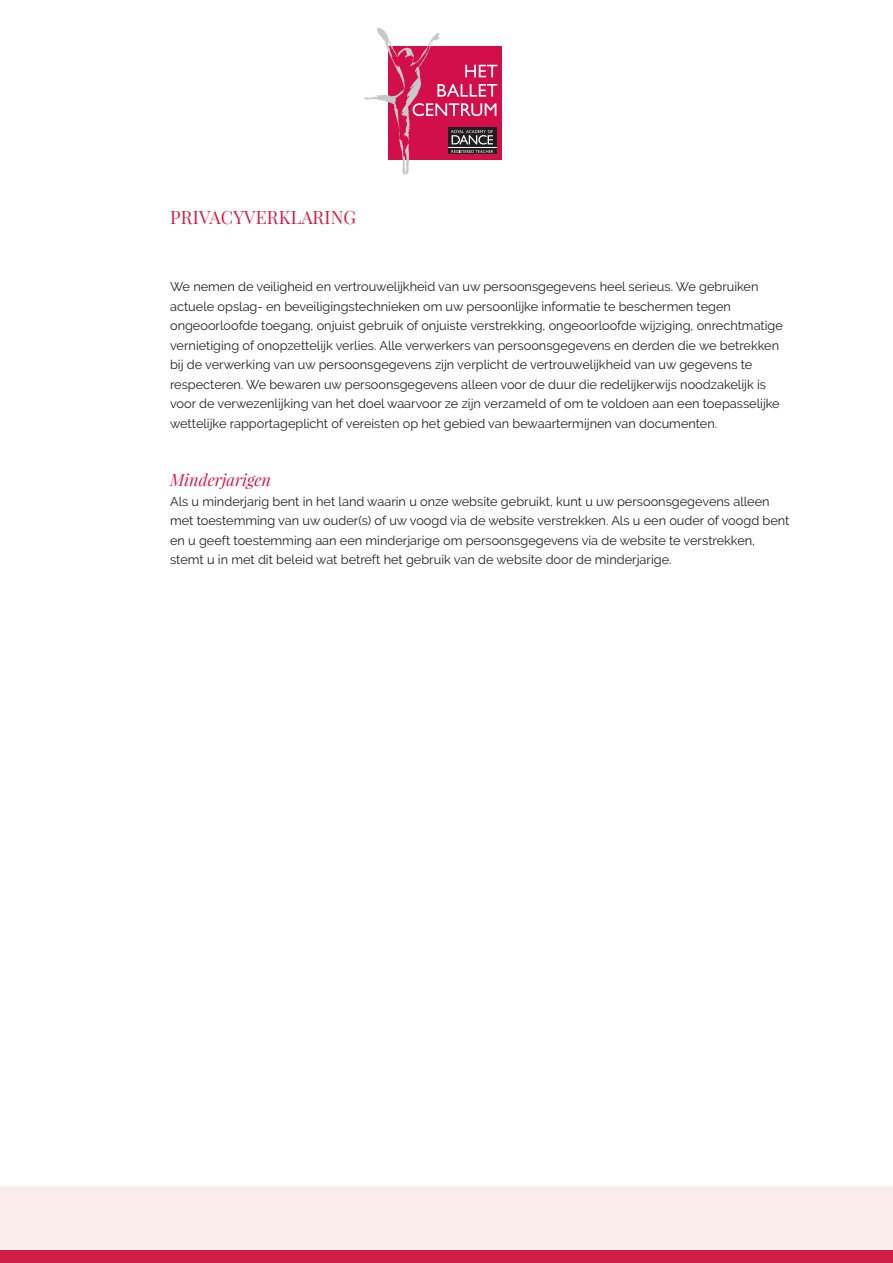
<style>
.page{position:relative;width:893px;height:1263px;background:#fff}
.page>*{position:absolute;margin:0;border:0;box-sizing:border-box;transform-origin:0 0}
.kop{font:18px "Playfair Display";letter-spacing:.01em;color:#d01e47}
.kop-2{font:italic 16.5px "Playfair Display";color:#d01e47}
.kop-3{font:12.75px/19.5px "Raleway";color:#231f20}
</style>
<div class="page">
<div style="left:0;top:1186px;width:893px;height:64px;background:#fbedeb"></div>
<div style="left:0;top:1250px;width:893px;height:13px;background:#d01e47"></div>
<div style="left:388px;top:46px;width:114px;height:114px;background:#d20e4b"></div>
<svg style="left:364px;top:27px;width:133px;height:148px"></svg>
<p class="kop" style="left:170px;top:206px;width:187px">PRIVACYVERKLARING</p>
<p class="kop-3" style="left:170px;top:277px;width:614px">We nemen de veiligheid en vertrouwelijkheid van uw persoonsgegevens heel serieus. We gebruiken actuele opslag- en beveiligingstechnieken om uw persoonlijke informatie te beschermen tegen ongeoorloofde toegang, onjuist gebruik of onjuiste verstrekking, ongeoorloofde wijziging, onrechtmatige vernietiging of onopzettelijk verlies. Alle verwerkers van persoonsgegevens en derden die we betrekken bij de verwerking van uw persoonsgegevens zijn verplicht de vertrouwelijkheid van uw gegevens te respecteren. We bewaren uw persoonsgegevens alleen voor de duur die redelijkerwijs noodzakelijk is voor de verwezenlijking van het doel waarvoor ze zijn verzameld of om te voldoen aan een toepasselijke wettelijke rapportageplicht of vereisten op het gebied van bewaartermijnen van documenten.</p>
<p class="kop-2" style="left:170px;top:469px;width:103px">Minderjarigen</p>
<p class="kop-3" style="left:170px;top:492px;width:621px">Als u minderjarig bent in het land waarin u onze website gebruikt, kunt u uw persoonsgegevens alleen met toestemming van uw ouder(s) of uw voogd via de website verstrekken. Als u een ouder of voogd bent en u geeft toestemming aan een minderjarige om persoonsgegevens via de website te verstrekken, stemt u in met dit beleid wat betreft het gebruik van de website door de minderjarige.</p>
</div>
